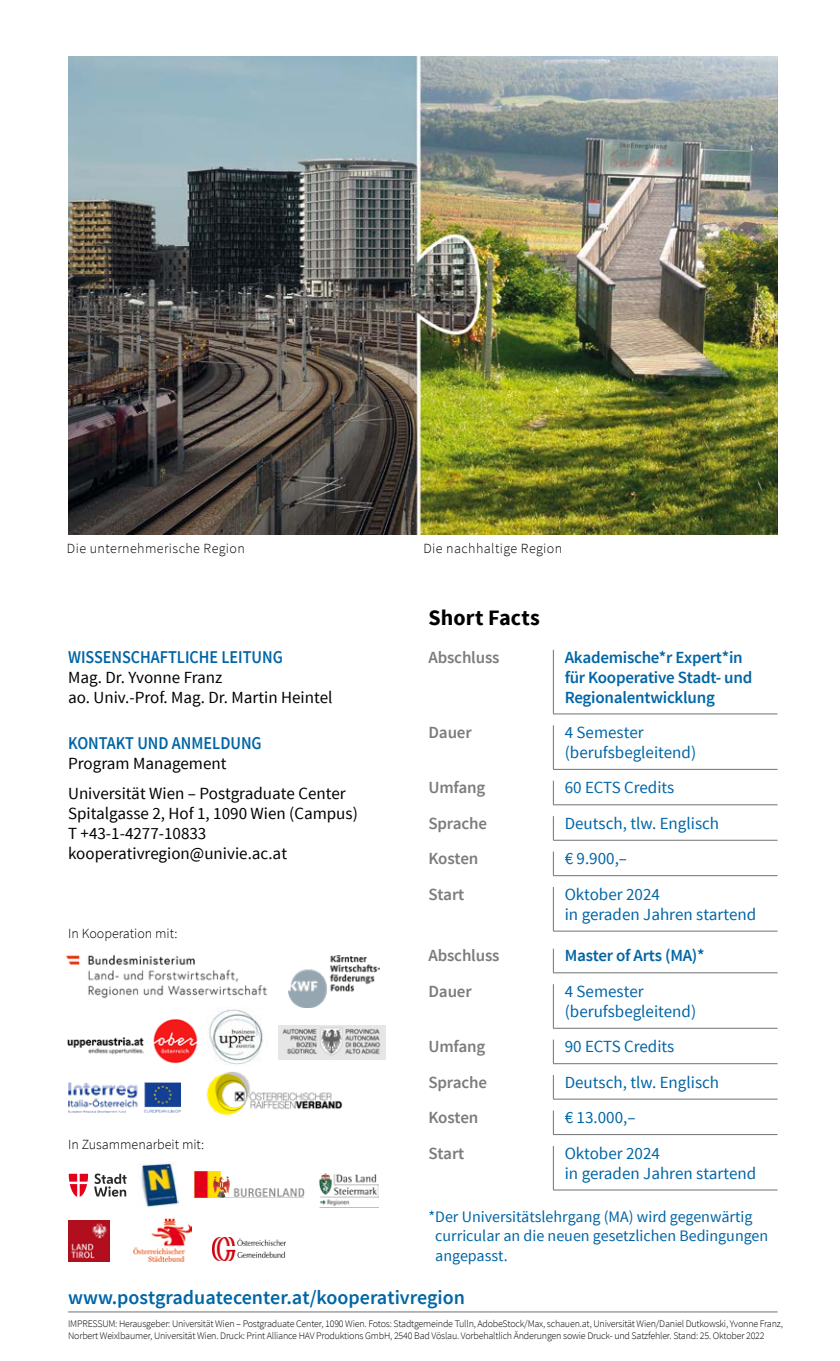
<style>
.page{position:relative;width:840px;height:1361px;background:#fff}
.page>*{position:absolute;margin:0;border:0;box-sizing:border-box;transform-origin:0 0}
.t1{font:700 22px "Source Sans Pro";letter-spacing:.005em;color:#000}
.t2{font:600 20px "Source Sans Pro";color:#0065a6}
.t3{font:600 18px "Source Sans Pro";color:#0065a6;scale:.9 1}
.t4{font:17px/20px "Source Sans Pro";color:#0065a6}
.t5{font:17px/20px "Source Sans Pro";color:#000}
.t6{font:600 17px/20px "Source Sans Pro";letter-spacing:-.015em;color:#0065a6}
.t7{font:600 17px "Source Sans Pro";letter-spacing:-.01em;color:#7b7c7e}
.t8{font:16px/19.4px "Source Sans Pro";color:#0065a6}
.t9{font:300 14px "Source Sans Pro";letter-spacing:.02em;color:#000}
.t10{font:300 14px "Source Sans Pro";color:#000}
.t11{font:300 10px/12px "Source Sans Pro";letter-spacing:-.02em;color:#000}
</style>
<div class="page">
<hr style="left:552px;top:650px;width:1px;height:63px;background:#707172">
<hr style="left:552px;top:713px;width:225px;height:1px;background:#707172">
<svg style="left:552px;top:781px;width:1px;height:23px"></svg>
<hr style="left:552px;top:804px;width:225px;height:1px;background:#707172">
<hr style="left:552px;top:725px;width:1px;height:44px;background:#707172">
<hr style="left:552px;top:769px;width:225px;height:1px;background:#707172">
<svg style="left:552px;top:816px;width:1px;height:24px"></svg>
<hr style="left:552px;top:840px;width:225px;height:1px;background:#707172">
<svg style="left:552px;top:852px;width:1px;height:23px"></svg>
<hr style="left:552px;top:875px;width:225px;height:1px;background:#707172">
<hr style="left:552px;top:887px;width:1px;height:44px;background:#707172">
<hr style="left:552px;top:931px;width:225px;height:1px;background:#707172">
<svg style="left:552px;top:949px;width:1px;height:23px"></svg>
<hr style="left:552px;top:972px;width:225px;height:1px;background:#707172">
<svg style="left:552px;top:1040px;width:1px;height:23px"></svg>
<hr style="left:552px;top:1063px;width:225px;height:1px;background:#707172">
<hr style="left:552px;top:984px;width:1px;height:44px;background:#707172">
<hr style="left:552px;top:1028px;width:225px;height:1px;background:#707172">
<svg style="left:552px;top:1075px;width:1px;height:24px"></svg>
<hr style="left:552px;top:1099px;width:225px;height:1px;background:#707172">
<svg style="left:552px;top:1111px;width:1px;height:23px"></svg>
<hr style="left:552px;top:1134px;width:225px;height:1px;background:#707172">
<hr style="left:552px;top:1146px;width:1px;height:43px;background:#707172">
<hr style="left:552px;top:1189px;width:225px;height:1px;background:#707172">
<hr style="left:68px;top:1311px;width:709px;height:1px;background:#707172">
<img style="left:68px;top:57px;width:709px;height:478px">
<img style="left:138px;top:1161px;width:41px;height:47px">
<svg style="left:69px;top:1173px;width:19px;height:24px"></svg>
<svg style="left:94px;top:1173px;width:33px;height:23px"></svg>
<img style="left:69px;top:1082px;width:112px;height:30px">
<img style="left:207px;top:1071px;width:136px;height:44px">
<img style="left:278px;top:1025px;width:107px;height:34px">
<img style="left:67px;top:1019px;width:131px;height:45px">
<img style="left:209px;top:1009px;width:54px;height:56px">
<img style="left:319px;top:1173px;width:59px;height:33px">
<img style="left:288px;top:956px;width:91px;height:51px">
<img style="left:66px;top:954px;width:201px;height:45px">
<img style="left:212px;top:1238px;width:73px;height:23px">
<img style="left:133px;top:1218px;width:58px;height:43px">
<img style="left:68px;top:1220px;width:42px;height:41px">
<img style="left:194px;top:1171px;width:111px;height:27px">
<h3 class="t9" style="left:67px;top:540px;width:179px">Die unternehmerische Region</h3>
<h3 class="t9" style="left:423px;top:540px;width:140px">Die nachhaltige Region</h3>
<h3 class="t3" style="left:68px;top:646px;width:240px">WISSENSCHAFTLICHE LEITUNG</h3>
<h3 class="t5" style="left:68px;top:668px;width:266px">Mag. Dr. Yvonne Franz<br>ao. Univ.-Prof. Mag. Dr. Martin Heintel</h3>
<h3 class="t3" style="left:68px;top:732px;width:216px">KONTAKT UND ANMELDUNG</h3>
<h3 class="t5" style="left:68px;top:749px;width:279px;line-height:30px">Program Management<br>Universität Wien – Postgraduate Center</h3>
<h3 class="t5" style="left:68px;top:804px;width:291px">Spitalgasse 2, Hof 1, 1090 Wien (Campus)<br>T +43-1-4277-10833 kooperativregion@univie.ac.at</h3>
<h3 class="t10" style="left:68px;top:925px;width:111px">In Kooperation mit:</h3>
<h3 class="t10" style="left:68px;top:1136px;width:137px">In Zusammenarbeit mit:</h3>
<h1 class="t1" style="left:428px;top:603px;width:113px">Short Facts</h1>
<h3 class="t7" style="left:428px;top:646px;width:72px">Abschluss</h3>
<h3 class="t6" style="left:564px;top:647px;width:189px">Akademische*r Expert*in für Kooperative Stadt- und<br>Regionalentwicklung</h3>
<h3 class="t7" style="left:428px;top:721px;width:45px">Dauer</h3>
<h3 class="t4" style="left:564px;top:722px;width:133px">4 Semester (berufsbegleitend)</h3>
<h3 class="t7" style="left:428px;top:777px;width:58px">Umfang</h3>
<h3 class="t4" style="left:564px;top:778px;width:111px">60 ECTS Credits</h3>
<h3 class="t7" style="left:428px;top:812px;width:60px">Sprache</h3>
<h3 class="t4" style="left:564px;top:813px;width:156px">Deutsch, tlw. Englisch</h3>
<h3 class="t7" style="left:428px;top:848px;width:51px">Kosten</h3>
<h3 class="t4" style="left:564px;top:849px;width:64px">€ 9.900,–</h3>
<h3 class="t7" style="left:428px;top:883px;width:37px">Start</h3>
<h3 class="t4" style="left:564px;top:884px;width:193px">Oktober 2024<br>in geraden Jahren startend</h3>
<h3 class="t7" style="left:428px;top:945px;width:72px">Abschluss</h3>
<h3 class="t6" style="left:564px;top:946px;width:141px">Master of Arts (MA)*</h3>
<h3 class="t7" style="left:428px;top:980px;width:45px">Dauer</h3>
<h3 class="t4" style="left:564px;top:981px;width:133px">4 Semester (berufsbegleitend)</h3>
<h3 class="t7" style="left:428px;top:1036px;width:58px">Umfang</h3>
<h3 class="t4" style="left:564px;top:1037px;width:111px">90 ECTS Credits</h3>
<h3 class="t7" style="left:428px;top:1071px;width:60px">Sprache</h3>
<h3 class="t4" style="left:564px;top:1072px;width:156px">Deutsch, tlw. Englisch</h3>
<h3 class="t7" style="left:428px;top:1107px;width:51px">Kosten</h3>
<h3 class="t4" style="left:564px;top:1108px;width:72px">€ 13.000,–</h3>
<h3 class="t7" style="left:428px;top:1142px;width:37px">Start</h3>
<h3 class="t4" style="left:564px;top:1143px;width:193px">Oktober 2024<br>in geraden Jahren startend</h3>
<h3 class="t8" style="left:435px;top:1207px;width:334px;text-indent:-7px">*Der Universitätslehrgang (MA) wird gegenwärtig curricular an die neuen gesetzlichen Bedingungen angepasst.</h3>
<h2 class="t2" style="left:68px;top:1285px;width:398px">www.postgraduatecenter.at/kooperativregion</h2>
<p class="t11" style="left:68px;top:1317px;width:716px">IMPRESSUM: Herausgeber: Universität Wien – Postgraduate Center, 1090 Wien. Fotos: Stadtgemeinde Tulln, AdobeStock/Max, schauen.at, Universität Wien/Daniel Dutkowski, Yvonne Franz,<br>Norbert Weixlbaumer, Universität Wien. Druck: Print Alliance HAV Produktions GmbH, 2540 Bad Vöslau. Vorbehaltlich Änderungen sowie Druck- und Satzfehler. Stand: 25. Oktober 2022</p>
</div>
